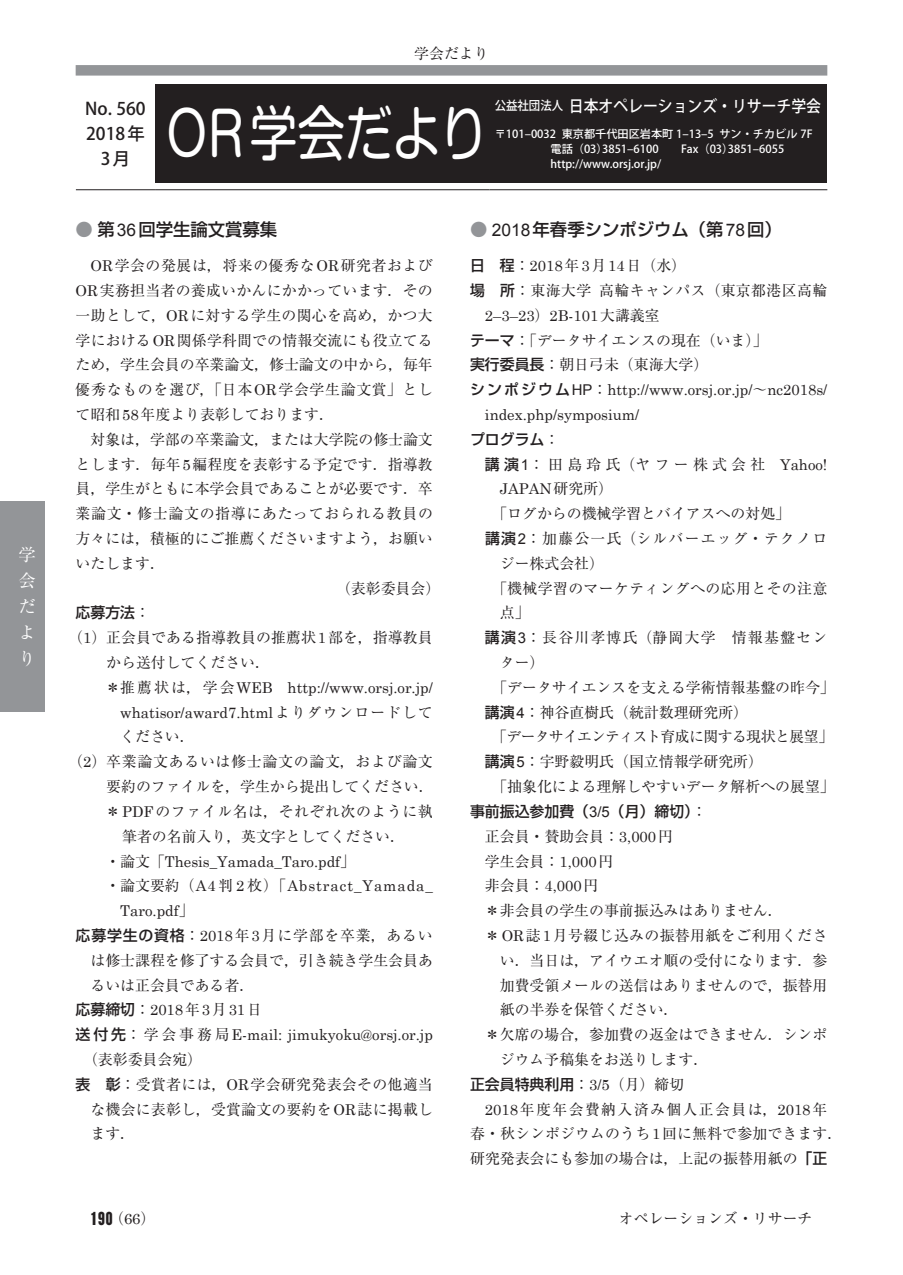
<style>
.page{position:relative;width:903px;height:1275px;background:#fff}
.page>*{position:absolute;margin:0;border:0;box-sizing:border-box;transform-origin:0 0}
.t1{font:59.5px "Shin M Go Pr 6 N";color:#fff;scale:.8 1}
.t2{font:500 17.32px "Shin Go Pr 6";color:#231f20}
.t3{font:500 17.32px/24.8px "Koz Go Pr 6 N";color:#231f20;text-align:center}
.t4{font:17.32px/26.1px "Ryumin Pr 6";color:#fff}
.t5{font:500 16.1px "Koz Go Pr 6 N";color:#fff;scale:.92 1}
.t6{font:14.88px/24.8px "Ryumin Pr 6";color:#231f20}
.t7{font:14.88px/24.8px "Century Schoolbook";color:#231f20}
.t8{font:14.88px "Ryumin Pr 6";letter-spacing:.05em;color:#231f20}
.t9{font:500 14.88px "Shin Go Pr 6";color:#231f20}
.t10{font:14.88px "Ryumin Pr 6";letter-spacing:.025em;color:#231f20}
.t11{font:14.88px "Ryumin Pr 6";letter-spacing:.08em;color:#231f20}
.t12{font:14.88px "Century Schoolbook";letter-spacing:.065em;color:#231f20}
.t13{font:14.88px "Ryumin Pr 6";letter-spacing:.02em;color:#231f20}
.t14{font:14.88px "Ryumin Pr 6";letter-spacing:-.045em;color:#231f20}
.t15{font:14.88px "Ryumin Pr 6";letter-spacing:.03em;color:#231f20}
.t16{font:14.88px "Ryumin Pr 6";letter-spacing:.285em;color:#231f20}
.t17{font:14.88px "Ryumin Pr 6";letter-spacing:.04em;color:#231f20}
.t18{font:14.88px "MO Suuji HC H Gn";color:#231f20}
.t19{font:500 11.2px/14.9px "Koz Go Pr 6 N";color:#fff}
.s1{font-size:12.42px}
.s2{color:#939598}
.s3{font-family:"Arial";font-weight:400}
.s4{font-family:"Century Schoolbook"}
.s5{font-family:"Koz Min Pro"}
.s6{font-family:"Koz Min Pro";font-weight:400}
.s7{font-family:"Ryumin Pr 6"}
.s8{font-family:"Shin Go Pr 6";font-weight:500}
.s9{font-family:"Arial"}
.s10{font-family:"Century Schoolbook";font-weight:400}
.s11{font-family:"Ryumin Pr 6";font-weight:400}
</style>
<div class="page">
<div style="left:76px;top:65px;width:751px;height:11px;background:#939598"></div>
<div style="left:0;top:501px;width:45px;height:210px;background:#939598"></div>
<div style="left:155px;top:84px;width:334px;height:98px;background:#231f20"></div>
<div style="left:489px;top:84px;width:338px;height:98px;background:#231f20"></div>
<hr style="left:76px;top:189px;width:79px;height:1px;background:#231f20">
<hr style="left:155px;top:189px;width:334px;height:1px;background:#231f20">
<hr style="left:489px;top:189px;width:338px;height:1px;background:#231f20">
<p class="t4" style="left:19px;top:540px;width:18px">学会だより</p>
<p class="t6" style="left:414px;top:40px;width:76px">学会だより</p>
<p class="t3" style="left:85px;top:97px;width:62px">No. 560<br>2018 年<br>3月</p>
<h1 class="t1" style="left:166px;top:85px;width:404px">OR学会だより</h1>
<p class="t5" style="left:495px;top:97px;width:356px"><span class="s1">公益社団法人</span> 日本オペレーションズ・リサーチ学会</p>
<p class="t19" style="left:550px;top:127px;width:264px;text-indent:-56px">〒101–0032 東京都千代田区岩本町 1–13–5 サン・チカビル 7F電話（03）3851–6100　　Fax （03）3851–6055 http://www.orsj.or.jp/</p>
<p class="t2" style="left:76px;top:215px;width:203px"><span class="s2">●</span> 第<span class="s3">36</span>回学生論文賞募集</p>
<p class="t6" style="left:76px;top:252px;width:359px;text-align:justify;text-indent:15px"><span class="s4">OR</span>学会の発展は<span class="s5">，</span>将来の優秀な<span class="s4">OR</span>研究者および<span class="s4">OR</span>実務担当者の養成いかんにかかっています<span class="s5">．</span>その一助として<span class="s5">，</span><span class="s4">OR</span>に対する学生の関心を高め<span class="s5">，</span>かつ大学における<span class="s4">OR</span>関係学科間での情報交流にも役立てるため<span class="s5">，</span>学生会員の卒業論文<span class="s5">，</span>修士論文の中から<span class="s5">，</span>毎年優秀なものを選び<span class="s5">，</span>「日本<span class="s4">OR</span>学会学生論文賞」として昭和<span class="s4">58</span>年度より表彰しております<span class="s5">．</span></p>
<p class="t6" style="left:91px;top:426px;width:344px">対象は<span class="s5">，</span>学部の卒業論文<span class="s5">，</span>または大学院の修士論文</p>
<p class="t6" style="left:76px;top:451px;width:359px">とします<span class="s5">．</span>毎年<span class="s4">5</span>編程度を表彰する予定です<span class="s5">．</span>指導教</p>
<p class="t6" style="left:76px;top:476px;width:359px">員<span class="s5">，</span>学生がともに本学会員であることが必要です<span class="s5">．</span>卒</p>
<p class="t8" style="left:76px;top:502px;width:359px">業論文<span class="s5">・</span>修士論文の指導にあたっておられる教員の</p>
<p class="t6" style="left:76px;top:525px;width:359px">方々には<span class="s5">，</span>積極的にご推薦くださいますよう<span class="s5">，</span>お願い</p>
<p class="t6" style="left:76px;top:550px;width:91px">いたします<span class="s5">．</span></p>
<p class="t6" style="left:336px;top:575px;width:106px">（表彰委員会）</p>
<p class="t9" style="left:76px;top:600px;width:76px">応募方法<span class="s6">：</span></p>
<p class="t6" style="left:106px;top:624px;width:328px;text-indent:-38px">（<span class="s4">1</span>）正会員である指導教員の推薦状<span class="s4">1</span>部を<span class="s5">，</span>指導教員から送付してください<span class="s5">．</span></p>
<p class="t7" style="left:105px;top:674px;width:329px;text-align:right"><span class="s7">＊推薦状は</span><span class="s5">，</span><span class="s7">学会</span>WEB http://www.orsj.or.jp/ whatisor/award7.html<span class="s7">よりダウンロードして</span></p>
<p class="t6" style="left:120px;top:724px;width:76px">ください<span class="s5">．</span></p>
<p class="t8" style="left:68px;top:750px;width:366px">（<span class="s4">2</span>）卒業論文あるいは修士論文の論文<span class="s5">，</span>および論文</p>
<p class="t6" style="left:106px;top:773px;width:329px">要約のファイルを<span class="s5">，</span>学生から提出してください<span class="s5">．</span></p>
<p class="t17" style="left:105px;top:800px;width:329px">＊ <span class="s4">PDF</span>のファイル名は<span class="s5">，</span>それぞれ次のように執</p>
<p class="t6" style="left:122px;top:823px;width:284px">筆者の名前入り<span class="s5">，</span>英文字としてください<span class="s5">．</span></p>
<p class="t7" style="left:105px;top:847px;width:251px"><span class="s5">・</span><span class="s7">論文「</span>Thesis_Yamada_Taro.pdf<span class="s7">」</span></p>
<p class="t12" style="left:105px;top:873px;width:329px"><span class="s5">・</span><span class="s7">論文要約（</span>A4 <span class="s7">判</span> 2 <span class="s7">枚）「</span>Abstract_Yamada_</p>
<p class="t7" style="left:120px;top:897px;width:75px">Taro.pdf<span class="s7">」</span></p>
<p class="t6" style="left:91px;top:922px;width:344px;text-align:justify;text-indent:-15px"><span class="s8">応募学生の資格</span><span class="s5">：</span><span class="s4">2018</span>年<span class="s4">3</span>月に学部を卒業<span class="s5">，</span>あるいは修士課程を修了する会員で<span class="s5">，</span>引き続き学生会員あるいは正会員である者<span class="s5">．</span></p>
<p class="t7" style="left:76px;top:996px;width:359px"><span class="s8">応募締切</span><span class="s5">：</span>2018<span class="s7">年</span>3<span class="s7">月</span>31<span class="s7">日<br></span><span class="s8">送付先</span><span class="s5">：</span><span class="s7">学会事務局</span>E-mail: jimukyoku@orsj.or.jp</p>
<p class="t6" style="left:83px;top:1046px;width:121px">（表彰委員会宛）</p>
<p class="t13" style="left:76px;top:1072px;width:359px"><span class="s8">表　彰</span><span class="s5">：</span>受賞者には<span class="s5">，</span><span class="s4">OR</span>学会研究発表会その他適当</p>
<p class="t6" style="left:91px;top:1096px;width:344px">な機会に表彰し<span class="s5">，</span>受賞論文の要約を<span class="s4">OR</span>誌に掲載し</p>
<p class="t6" style="left:91px;top:1121px;width:46px">ます<span class="s5">．</span></p>
<p class="t2" style="left:470px;top:215px;width:313px"><span class="s2">●</span> <span class="s3">2018</span>年春季シンポジウム（第<span class="s3">78</span>回）</p>
<p class="t7" style="left:470px;top:252px;width:218px"><span class="s8">日　程</span><span class="s5">：</span>2018<span class="s7">年</span>3<span class="s7">月</span>14<span class="s7">日（水）</span></p>
<p class="t15" style="left:470px;top:279px;width:359px"><span class="s8">場　所</span><span class="s5">：</span>東海大学高輪キャンパス（東京都港区高輪</p>
<p class="t7" style="left:485px;top:302px;width:176px">2–3–23<span class="s7">）</span>2B-101<span class="s7">大講義室</span></p>
<p class="t6" style="left:470px;top:327px;width:299px"><span class="s8">テーマ</span><span class="s5">：</span>「データサイエンスの現在（いま）」<span class="s8">実行委員長</span><span class="s5">：</span>朝日弓未（東海大学）</p>
<p class="t7" style="left:485px;top:376px;width:344px;text-indent:-15px"><span class="s8">シンポジウム</span><span class="s9">HP</span><span class="s5">：</span>http://www.orsj.or.jp/<span class="s7">～</span>nc2018s/ index.php/symposium/</p>
<p class="t9" style="left:470px;top:427px;width:91px">プログラム<span class="s6">：</span></p>
<p class="t16" style="left:485px;top:452px;width:344px"><span class="s8">講演</span><span class="s9">1</span><span class="s5">：</span>田島玲氏（ヤフー株式会社　<span class="s4">Yahoo!</span></p>
<p class="t7" style="left:500px;top:475px;width:115px">JAPAN<span class="s7">研究所）</span></p>
<p class="t6" style="left:492px;top:500px;width:299px">「ログからの機械学習とバイアスへの対処」</p>
<p class="t11" style="left:485px;top:527px;width:344px"><span class="s8">講演</span><span class="s9">2</span><span class="s5">：</span>加藤公一氏（シルバーエッグ<span class="s5">・</span>テクノロ</p>
<p class="t6" style="left:500px;top:550px;width:106px">ジー株式会社）</p>
<p class="t10" style="left:492px;top:576px;width:336px">「機械学習のマーケティングへの応用とその注意</p>
<p class="t6" style="left:500px;top:600px;width:31px">点」</p>
<p class="t11" style="left:485px;top:626px;width:344px"><span class="s8">講演</span><span class="s9">3</span><span class="s5">：</span>長谷川孝博氏（静岡大学　情報基盤セン</p>
<p class="t6" style="left:500px;top:649px;width:46px">ター）</p>
<p class="t6" style="left:492px;top:674px;width:344px">「データサイエンスを支える学術情報基盤の昨今」</p>
<p class="t6" style="left:485px;top:699px;width:265px"><span class="s8">講演</span><span class="s9">4</span><span class="s5">：</span>神谷直樹氏（統計数理研究所）</p>
<p class="t14" style="left:492px;top:725px;width:343px">「データサイエンティスト育成に関する現状と展望」</p>
<p class="t6" style="left:485px;top:748px;width:280px"><span class="s8">講演</span><span class="s9">5</span><span class="s5">：</span>宇野毅明氏（国立情報学研究所）</p>
<p class="t6" style="left:492px;top:773px;width:344px">「抽象化による理解しやすいデータ解析への展望」</p>
<p class="t9" style="left:470px;top:799px;width:238px">事前振込参加費（<span class="s3">3/5</span>（月）締切）<span class="s6">：</span></p>
<p class="t6" style="left:485px;top:823px;width:189px">正会員<span class="s5">・</span>賛助会員<span class="s5">：</span><span class="s4">3,000</span>円学生会員<span class="s5">：</span><span class="s4">1,000</span>円</p>
<p class="t7" style="left:485px;top:872px;width:115px"><span class="s7">非会員</span><span class="s5">：</span>4,000<span class="s7">円</span></p>
<p class="t6" style="left:485px;top:897px;width:299px">＊非会員の学生の事前振込みはありません<span class="s5">．</span></p>
<p class="t10" style="left:485px;top:924px;width:344px">＊<span class="s4">OR</span>誌<span class="s4">1</span>月号綴じ込みの振替用紙をご利用くださ</p>
<p class="t6" style="left:500px;top:947px;width:329px">い<span class="s5">．</span>当日は<span class="s5">，</span>アイウエオ順の受付になります<span class="s5">．</span>参</p>
<p class="t6" style="left:500px;top:972px;width:329px">加費受領メールの送信はありませんので<span class="s5">，</span>振替用</p>
<p class="t6" style="left:500px;top:997px;width:180px">紙の半券を保管ください<span class="s5">．</span></p>
<p class="t6" style="left:485px;top:1021px;width:344px">＊欠席の場合<span class="s5">，</span>参加費の返金はできません<span class="s5">．</span>シンポ</p>
<p class="t6" style="left:500px;top:1046px;width:210px">ジウム予稿集をお送りします<span class="s5">．</span></p>
<p class="t9" style="left:470px;top:1072px;width:216px">正会員特典利用<span class="s6">：</span><span class="s10">3/5</span><span class="s11">（月）締切</span></p>
<p class="t6" style="left:470px;top:1096px;width:374px;text-indent:15px"><span class="s4">2018</span>年度年会費納入済み個人正会員は<span class="s5">，</span><span class="s4">2018</span>年春<span class="s5">・</span>秋シンポジウムのうち<span class="s4">1</span>回に無料で参加できます<span class="s5">．</span>研究発表会にも参加の場合は<span class="s5">，</span>上記の振替用紙の<span class="s8">「正</span></p>
<p class="t18" style="left:91px;top:1211px;width:66px">190<span class="s7">（</span><span class="s4">66</span><span class="s7">）</span></p>
<p class="t6" style="left:619px;top:1205px;width:195px">オペレーションズ<span class="s5">・</span>リサーチ</p>
</div>
